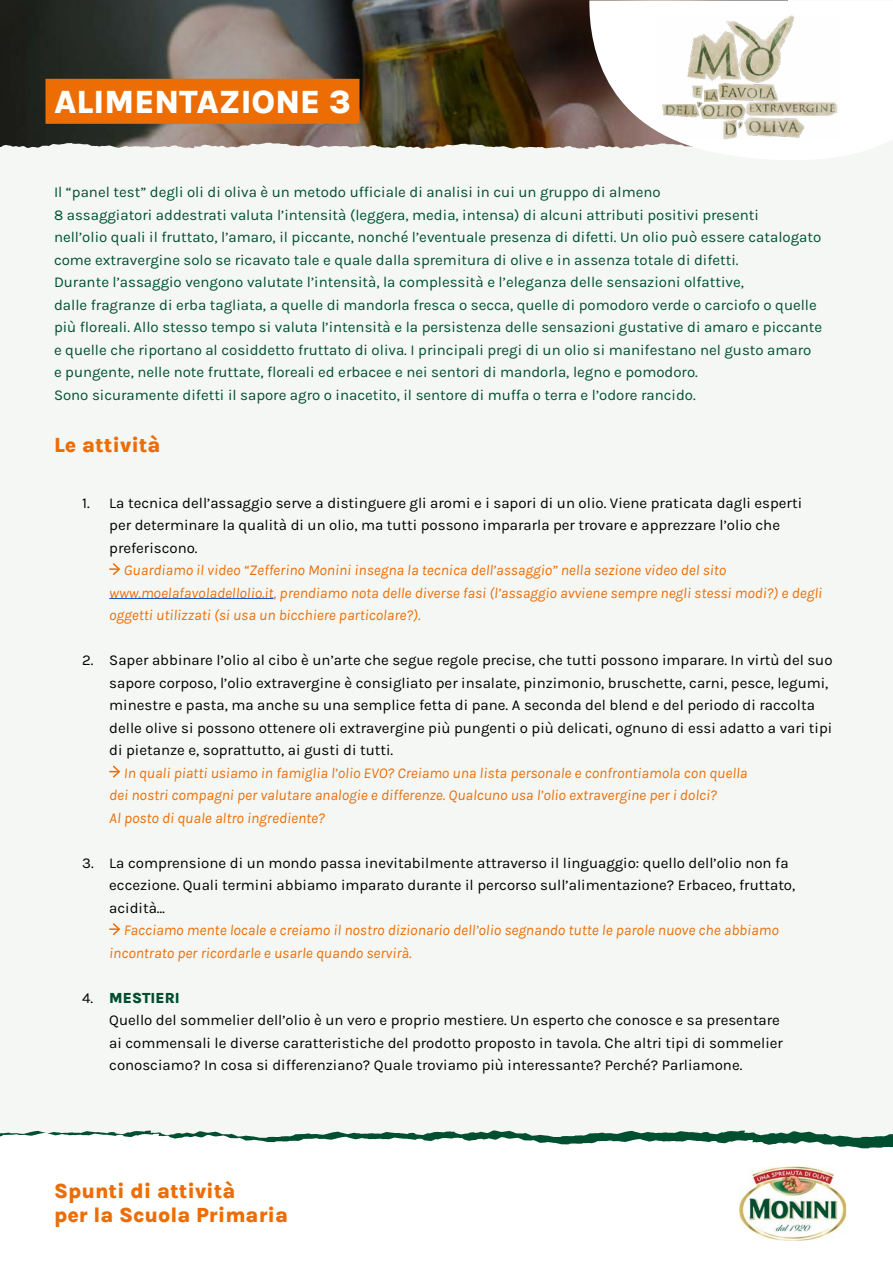
<style>
.page{position:relative;width:893px;height:1263px;background:#f4f7f4}
.page>*{position:absolute;margin:0;border:0;box-sizing:border-box;transform-origin:0 0}
.t1{font:800 33px "Karla";color:#fff}
.t2{font:800 21px/24px "Karla";color:#ed6d05}
.t3{font:15px/22.5px "Karla";color:#000}
.t4{font:15px/22.5px "Karla";color:#004f31}
.t5{font:italic 15px/22.5px "Karla";color:#ed6d05}
.s1{font-weight:800;color:#004f31}
</style>
<div class="page">
<svg style="left:0;top:1130px;width:893px;height:133px;fill:#fff"></svg>
<img style="left:739px;top:1166px;width:107px;height:74px">
<img style="left:192px;top:0;width:397px;height:149px">
<img style="left:0;top:0;width:324px;height:148px">
<div style="left:45px;top:79px;width:314px;height:45px;background:#ed6d05"></div>
<hr style="left:109px;top:598px;width:165px;height:1px;background:#15c">
<svg style="left:109px;top:563px;width:12px;height:13px"></svg>
<svg style="left:109px;top:765px;width:12px;height:13px"></svg>
<svg style="left:109px;top:923px;width:12px;height:13px"></svg>
<svg style="left:589px;top:0;width:304px;height:160px;fill:#fff"></svg>
<img style="left:655px;top:14px;width:186px;height:126px">
<h1 class="t1" style="left:54px;top:81px;width:298px">ALIMENTAZIONE 3</h1>
<p class="t4" style="left:54px;top:180px;width:770px">Il “panel test” degli oli di oliva è un metodo ufficiale di analisi in cui un gruppo di almeno<br>8 assaggiatori addestrati valuta l’intensità (leggera, media, intensa) di alcuni attributi positivi presenti<br>nell’olio quali il fruttato, l’amaro, il piccante, nonché l’eventuale presenza di difetti. Un olio può essere catalogato come extravergine solo se ricavato tale e quale dalla spremitura di olive e in assenza totale di difetti.<br>Durante l’assaggio vengono valutate l’intensità, la complessità e l’eleganza delle sensazioni olfattive,<br>dalle fragranze di erba tagliata, a quelle di mandorla fresca o secca, quelle di pomodoro verde o carciofo o quelle più floreali. Allo stesso tempo si valuta l’intensità e la persistenza delle sensazioni gustative di amaro e piccante e quelle che riportano al cosiddetto fruttato di oliva. I principali pregi di un olio si manifestano nel gusto amaro e pungente, nelle note fruttate, floreali ed erbacee e nei sentori di mandorla, legno e pomodoro.<br>Sono sicuramente difetti il sapore agro o inacetito, il sentore di muffa o terra e l’odore rancido.</p>
<h2 class="t2" style="left:54px;top:433px;width:108px">Le attività</h2>
<p class="t3" style="left:109px;top:491px;width:694px;text-indent:-27px">1. La tecnica dell’assaggio serve a distinguere gli aromi e i sapori di un olio. Viene praticata dagli esperti per determinare la qualità di un olio, ma tutti possono impararla per trovare e apprezzare l’olio che preferiscono.</p>
<p class="t5" style="left:109px;top:558px;width:714px;text-indent:15px">Guardiamo il video “Zefferino Monini insegna la tecnica dell’assaggio” nella sezione video del sito www.moelafavoladellolio.it, prendiamo nota delle diverse fasi (l’assaggio avviene sempre negli stessi modi?) e degli oggetti utilizzati (si usa un bicchiere particolare?).</p>
<p class="t3" style="left:109px;top:648px;width:725px;text-indent:-27px">2. Saper abbinare l’olio al cibo è un’arte che segue regole precise, che tutti possono imparare. In virtù del suo sapore corposo, l’olio extravergine è consigliato per insalate, pinzimonio, bruschette, carni, pesce, legumi, minestre e pasta, ma anche su una semplice fetta di pane. A seconda del blend e del periodo di raccolta delle olive si possono ottenere oli extravergine più pungenti o più delicati, ognuno di essi adatto a vari tipi di pietanze e, soprattutto, ai gusti di tutti.</p>
<p class="t5" style="left:109px;top:761px;width:640px;text-indent:15px">In quali piatti usiamo in famiglia l’olio EVO? Creiamo una lista personale e confrontiamola con quella dei nostri compagni per valutare analogie e differenze. Qualcuno usa l’olio extravergine per i dolci?<br>Al posto di quale altro ingrediente?</p>
<p class="t3" style="left:109px;top:851px;width:687px;text-indent:-27px">3. La comprensione di un mondo passa inevitabilmente attraverso il linguaggio: quello dell’olio non fa eccezione. Quali termini abbiamo imparato durante il percorso sull’alimentazione? Erbaceo, fruttato, acidità…</p>
<p class="t5" style="left:109px;top:918px;width:671px;text-indent:15px">Facciamo mente locale e creiamo il nostro dizionario dell’olio segnando tutte le parole nuove che abbiamo incontrato per ricordarle e usarle quando servirà.</p>
<p class="t3" style="left:109px;top:986px;width:675px;text-indent:-27px">4. <span class="s1">MESTIERI<br></span>Quello del sommelier dell’olio è un vero e proprio mestiere. Un esperto che conosce e sa presentare ai commensali le diverse caratteristiche del prodotto proposto in tavola. Che altri tipi di sommelier conosciamo? In cosa si differenziano? Quale troviamo più interessante? Perché? Parliamone.</p>
<h2 class="t2" style="left:54px;top:1179px;width:236px">Spunti di attività<br>per la Scuola Primaria</h2>
</div>
